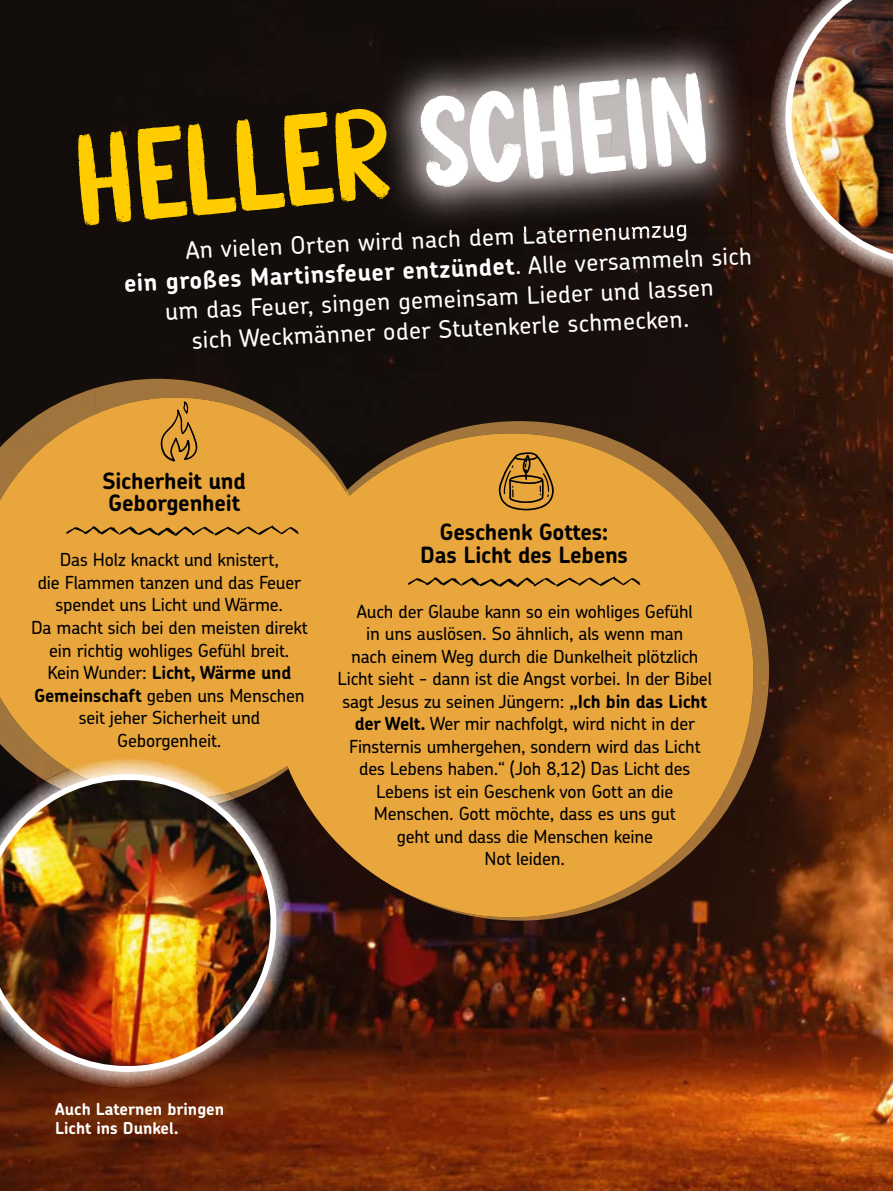
<style>
.page{position:relative;width:893px;height:1191px;background:#fff}
.page>*{position:absolute;margin:0;border:0;box-sizing:border-box;transform-origin:0 0}
.t1{font:93px "Banana Pastry";color:#fff;scale:.94 1}
.t2{font:93px "Banana Pastry";color:#fc0}
.t3{font:500 24px/30px "Chevin Pro";color:#fff;text-align:center}
.t4{font:700 22.5px/22.5px "Chevin Pro";letter-spacing:-.01em;color:#000}
.t5{font:500 18px/22.5px "Chevin Pro";letter-spacing:-.01em;color:#000;text-align:center}
.t6{font:700 16.5px/19.5px "Chevin Pro";color:#fff}
.s1{font-weight:700}
</style>
<div class="page">
<img style="left:0;top:0;width:893px;height:1191px">
<img style="left:376px;top:28px;width:233px;height:204px">
<img style="left:609px;top:28px;width:143px;height:204px">
<img style="left:386px;top:219px;width:302px;height:13px">
<img style="left:367px;top:421px;width:297px;height:12px">
<img style="left:753px;top:566px;width:16px;height:251px">
<img style="left:384px;top:917px;width:234px;height:3px">
<svg style="left:289px;top:433px;width:464px;height:484px;background:#c78d34"></svg>
<img style="left:0;top:388px;width:94px;height:10px">
<img style="left:94px;top:379px;width:202px;height:19px">
<img style="left:283px;top:792px;width:5px;height:6px">
<svg style="left:0;top:398px;width:345px;height:394px;background:#c68e36"></svg>
<svg style="left:160px;top:401px;width:38px;height:61px;background:#c38c32"></svg>
<div style="left:66px;top:480px;width:309px;height:289px;background:#e8a63c"></div>
<svg style="left:498px;top:452px;width:56px;height:58px;background:#b5812e"></svg>
<svg style="left:407px;top:576px;width:233px;height:11px;background:#b88430"></svg>
<img style="left:283px;top:804px;width:10px;height:233px">
<img style="left:0;top:1078px;width:247px;height:10px">
<img style="left:69px;top:758px;width:159px;height:9px">
<img style="left:0;top:767px;width:283px;height:311px">
<img style="left:770px;top:0;width:123px;height:279px">
<img style="left:780px;top:0;width:113px;height:271px">
<h1 class="t1" style="left:416px;top:74px;width:308px;rotate:-5deg">Schein</h1>
<h1 class="t2" style="left:70px;top:111px;width:317px;rotate:-5deg">Heller</h1>
<h2 class="t3" style="left:122px;top:234px;width:630px;rotate:-2deg">An vielen Orten wird nach dem Laternenumzug<br><span class="s1">ein großes Martinsfeuer entzündet</span>. Alle versammeln sich um das Feuer, singen gemeinsam Lieder und lassen<br>sich Weckmänner oder Stutenkerle schmecken.</h2>
<p class="t4" style="left:102px;top:469px;width:145px">Sicherheit und<br>Geborgenheit</p>
<p class="t5" style="left:31px;top:548px;width:278px">Das Holz knackt und knistert,<br>die Flammen tanzen und das Feuer spendet uns Licht und Wärme.<br>Da macht sich bei den meisten direkt ein richtig wohliges Gefühl breit.<br>Kein Wunder: <span class="s1">Licht, Wärme und<br>Gemeinschaft</span> geben uns Menschen seit jeher Sicherheit und<br>Geborgenheit.</p>
<p class="t4" style="left:420px;top:520px;width:209px;text-align:center">Geschenk Gottes:<br>Das Licht des Lebens</p>
<p class="t5" style="left:338px;top:599px;width:376px">Auch der Glaube kann so ein wohliges Gefühl<br>in uns auslösen. So ähnlich, als wenn man<br>nach einem Weg durch die Dunkelheit plötzlich Licht sieht - dann ist die Angst vorbei. In der Bibel sagt Jesus zu seinen Jüngern: <span class="s1">„Ich bin das Licht der Welt.</span> Wer mir nachfolgt, wird nicht in der Finsternis umhergehen, sondern wird das Licht des Lebens haben.“ (Joh 8,12) Das Licht des Lebens ist ein Geschenk von Gott an die Menschen. Gott möchte, dass es uns gut<br>geht und dass die Menschen keine<br>Not leiden.</p>
<p class="t6" style="left:55px;top:1099px;width:170px">Auch Laternen bringen<br>Licht ins Dunkel.</p>
</div>
